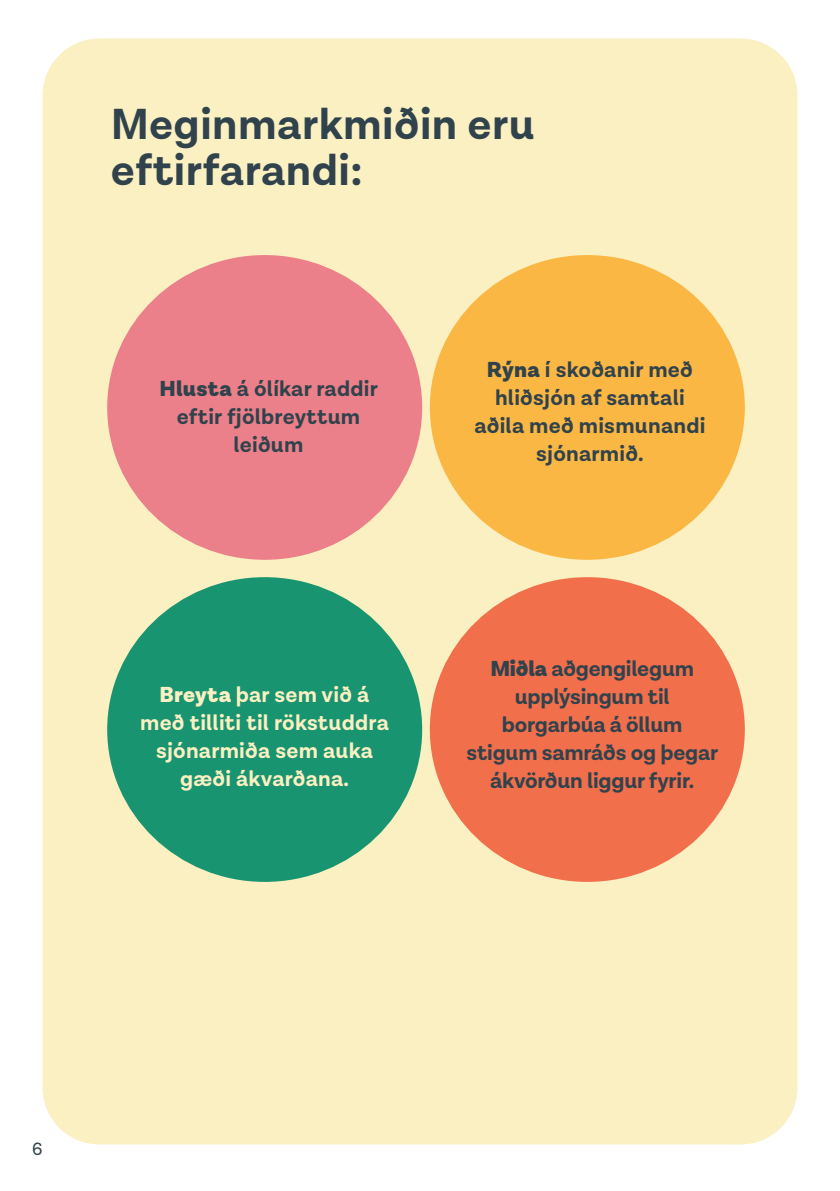
<style>
.page{position:relative;width:840px;height:1191px;background:#fff}
.page>*{position:absolute;margin:0;border:0;box-sizing:border-box;transform-origin:0 0}
.t1{font:700 44px/46px "Lota Grotesque Alt 1";letter-spacing:.01em;color:#30424b}
.t2{font:700 22px/28px "Lota Grotesque Alt 1";color:#30424b;text-align:center}
.t3{font:700 22px/28px "Lota Grotesque Alt 1";letter-spacing:.01em;color:#fbf0c2;text-align:center}
.t4{font:18px "Lota Grotesque Alt 1";color:#30424b}
.s1{font-weight:900}
</style>
<div class="page">
<div style="left:43px;top:39px;width:754px;height:1105px;background:#fbf0c2;border-radius:57px"></div>
<div style="left:107px;top:255px;width:315px;height:305px;background:#eb808a;border-radius:50%"></div>
<div style="left:107px;top:577px;width:315px;height:305px;background:#199470;border-radius:50%"></div>
<div style="left:429px;top:255px;width:315px;height:305px;background:#fbb744;border-radius:50%"></div>
<div style="left:429px;top:577px;width:315px;height:305px;background:#f26f4b;border-radius:50%"></div>
<h1 class="t1" style="left:111px;top:103px;width:425px">Meginmarkmiðin eru eftirfarandi:</h1>
<p class="t2" style="left:159px;top:375px;width:220px"><span class="s1">Hlusta</span> á ólíkar raddir eftir fjölbreyttum leiðum</p>
<p class="t3" style="left:140px;top:681px;width:250px"><span class="s1">Breyta</span> þar sem við á með tilliti til rökstuddra sjónarmiða sem auka gæði ákvarðana.</p>
<p class="t2" style="left:474px;top:356px;width:232px"><span class="s1">Rýna</span> í skoðanir með hliðsjón af samtali aðila með mismunandi sjónarmið.</p>
<p class="t2" style="left:466px;top:655px;width:253px"><span class="s1">Miðla</span> aðgengilegum upplýsingum til borgarbúa á öllum stigum samráðs og þegar ákvörðun liggur fyrir.</p>
<p class="t4" style="left:32px;top:1139px;width:12px">6</p>
</div>
